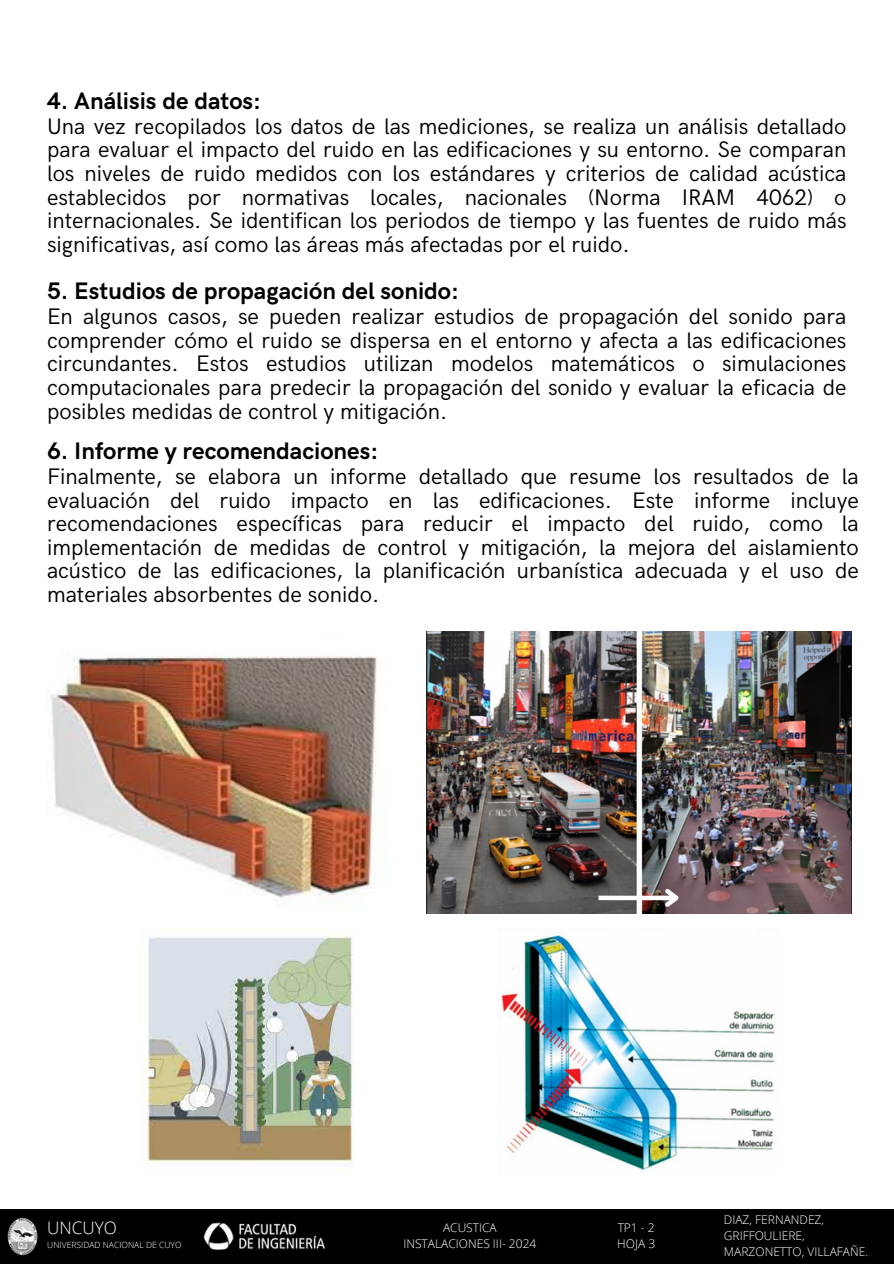
<style>
.page{position:relative;width:894px;height:1264px;background:#fff}
.page>*{position:absolute;margin:0;border:0;box-sizing:border-box;transform-origin:0 0}
.t1{font:700 24px "HK Grotesk";color:#000}
.t2{font:22.5px/23.7px "HK Grotesk";color:#000;text-align:justify}
.t3{font:300 17.1px "Open Sans";color:#fff}
.t4{font:300 12px/16px "Open Sans";color:#fff}
.t5{font:300 8.55px "Open Sans";color:#fff}
</style>
<div class="page">
<div style="left:0;top:1208px;width:893px;height:55px;background:#000"></div>
<img style="left:8px;top:1217px;width:30px;height:37px">
<img style="left:203px;top:1222px;width:122px;height:28px">
<img style="left:140px;top:936px;width:214px;height:231px">
<img style="left:426px;top:631px;width:425px;height:282px">
<img style="left:47px;top:656px;width:330px;height:246px">
<img style="left:499px;top:931px;width:276px;height:241px">
<div style="left:598px;top:895px;width:78px;height:5px;background:#fff"></div>
<svg style="left:660px;top:884px;width:23px;height:27px"></svg>
<h2 class="t1" style="left:47px;top:87px;width:216px">4. Análisis de datos:</h2>
<h2 class="t2" style="left:47px;top:115px;width:800px">Una vez recopilados los datos de las mediciones, se realiza un análisis detallado para evaluar el impacto del ruido en las edificaciones y su entorno. Se comparan los niveles de ruido medidos con los estándares y criterios de calidad acústica establecidos por normativas locales, nacionales (Norma IRAM 4062) o internacionales. Se identifican los periodos de tiempo y las fuentes de ruido más significativas, así como las áreas más afectadas por el ruido.</h2>
<h2 class="t1" style="left:47px;top:277px;width:413px">5. Estudios de propagación del sonido:</h2>
<h2 class="t2" style="left:47px;top:305px;width:800px">En algunos casos, se pueden realizar estudios de propagación del sonido para comprender cómo el ruido se dispersa en el entorno y afecta a las edificaciones circundantes. Estos estudios utilizan modelos matemáticos o simulaciones computacionales para predecir la propagación del sonido y evaluar la eficacia de posibles medidas de control y mitigación.</h2>
<h2 class="t1" style="left:47px;top:437px;width:333px">6. Informe y recomendaciones:</h2>
<h2 class="t2" style="left:47px;top:465px;width:813px">Finalmente, se elabora un informe detallado que resume los resultados de la evaluación del ruido impacto en las edificaciones. Este informe incluye recomendaciones específicas para reducir el impacto del ruido, como la implementación de medidas de control y mitigación, la mejora del aislamiento acústico de las edificaciones, la planificación urbanística adecuada y el uso de materiales absorbentes de sonido.</h2>
<h1 class="t3" style="left:47px;top:1215px;width:71px">UNCUYO</h1>
<h1 class="t5" style="left:47px;top:1239px;width:136px">UNIVERSIDAD NACIONAL DE CUYO</h1>
<p class="t4" style="left:403px;top:1219px;width:134px;text-align:center">ACUSTICA<br>INSTALACIONES III- 2024</p>
<p class="t4" style="left:723px;top:1211px;width:146px">DIAZ, FERNANDEZ,<br>GRIFFOULIERE,<br>MARZONETTO, VILLAFAÑE.</p>
<p class="t4" style="left:617px;top:1219px;width:39px">TP1 - 2<br>HOJA 3</p>
</div>
